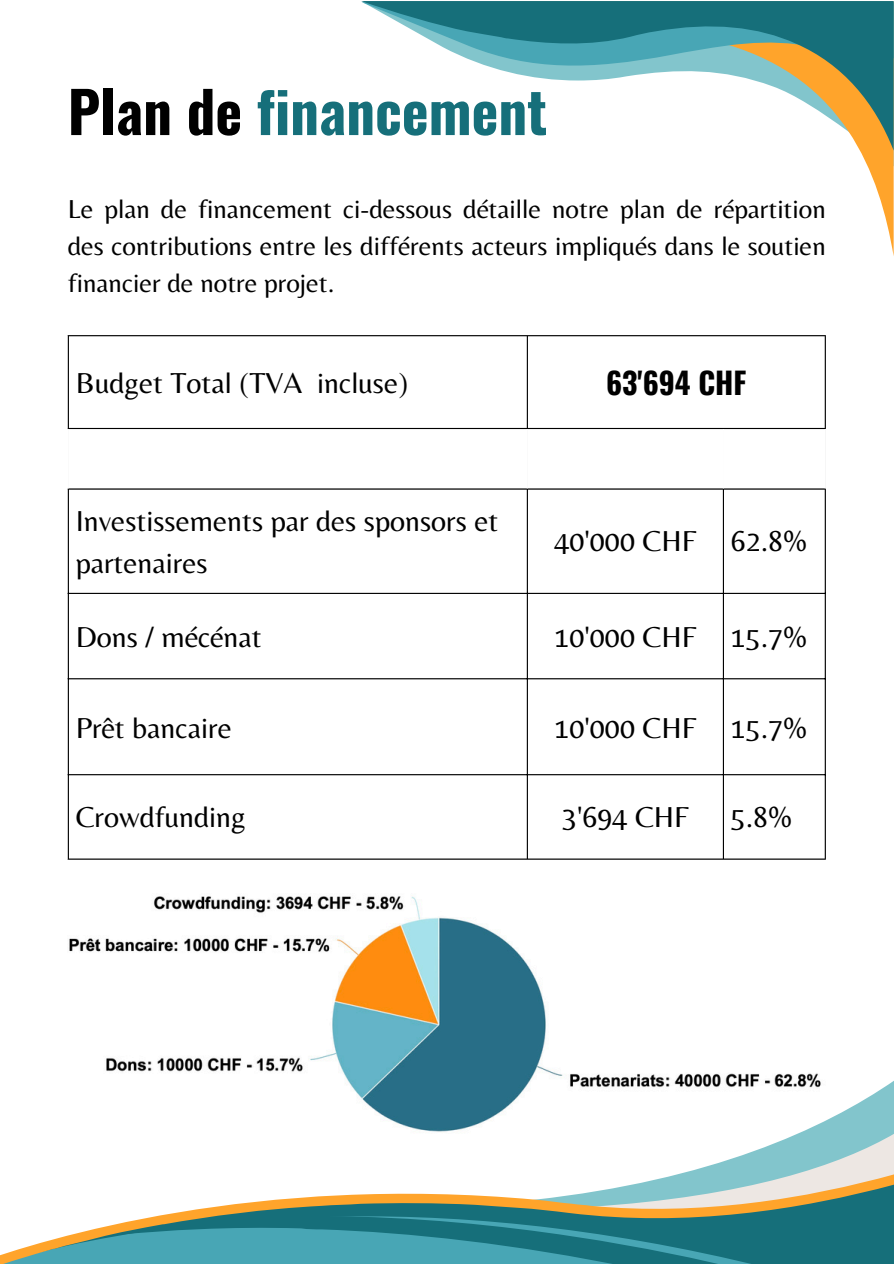
<style>
.page{position:relative;width:894px;height:1264px;background:#fff}
.page>*{position:absolute;margin:0;border:0;box-sizing:border-box;transform-origin:0 0}
.t1{font:700 57px "Oswald";color:#166f7a}
.t2{font:30px/41.7px "Belleza";color:#000}
.t3{font:700 30px "Oswald";color:#000}
.t4{font:27px/37.2px "Belleza";color:#000;text-align:justify}
.s1{color:#000}
</style>
<div class="page">
<svg style="left:860px;top:151px;width:33px;height:101px"></svg>
<svg style="left:361px;top:1px;width:532px;height:150px"></svg>
<hr style="left:68px;top:336px;width:1px;height:92px;background:#000">
<hr style="left:68px;top:489px;width:1px;height:369px;background:#000">
<hr style="left:526px;top:336px;width:1px;height:92px;background:#000">
<hr style="left:526px;top:489px;width:1px;height:369px;background:#000">
<hr style="left:722px;top:489px;width:1px;height:369px;background:#000">
<hr style="left:824px;top:336px;width:1px;height:92px;background:#000">
<hr style="left:824px;top:489px;width:1px;height:369px;background:#000">
<hr style="left:68px;top:335px;width:757px;height:1px;background:#000">
<hr style="left:68px;top:428px;width:757px;height:1px;background:#000">
<hr style="left:68px;top:488px;width:757px;height:1px;background:#000">
<hr style="left:68px;top:593px;width:757px;height:1px;background:#000">
<hr style="left:68px;top:678px;width:757px;height:1px;background:#000">
<hr style="left:68px;top:774px;width:757px;height:1px;background:#000">
<hr style="left:68px;top:858px;width:757px;height:1px;background:#000">
<img style="left:69px;top:896px;width:749px;height:183px">
<svg style="left:347px;top:1079px;width:546px;height:54px"></svg>
<svg style="left:679px;top:1133px;width:214px;height:41px"></svg>
<svg style="left:0;top:1174px;width:893px;height:89px"></svg>
<p class="t1" style="left:68px;top:67px;width:481px"><span class="s1">Plan de</span> financement</p>
<p class="t4" style="left:68px;top:190px;width:759px">Le plan de financement ci-dessous détaille notre plan de répartition des contributions entre les différents acteurs impliqués dans le soutien financier de notre projet.</p>
<h1 class="t2" style="left:76px;top:361px;width:334px">Budget Total (TVA incluse)</h1>
<p class="t3" style="left:606px;top:359px;width:142px">63'694 CHF</p>
<p class="t2" style="left:76px;top:500px;width:424px">Investissements par des sponsors et partenaires</p>
<p class="t2" style="left:554px;top:520px;width:143px">40'000 CHF</p>
<p class="t2" style="left:730px;top:520px;width:78px">62.8%</p>
<p class="t2" style="left:76px;top:615px;width:188px">Dons / mécénat</p>
<p class="t2" style="left:554px;top:615px;width:143px">10'000 CHF</p>
<p class="t2" style="left:730px;top:615px;width:78px">15.7%</p>
<p class="t2" style="left:76px;top:706px;width:157px">Prêt bancaire</p>
<p class="t2" style="left:554px;top:706px;width:143px">10'000 CHF</p>
<p class="t2" style="left:730px;top:706px;width:78px">15.7%</p>
<p class="t2" style="left:76px;top:795px;width:172px">Crowdfunding</p>
<p class="t2" style="left:562px;top:795px;width:128px">3'694 CHF</p>
<p class="t2" style="left:730px;top:795px;width:63px">5.8%</p>
</div>
